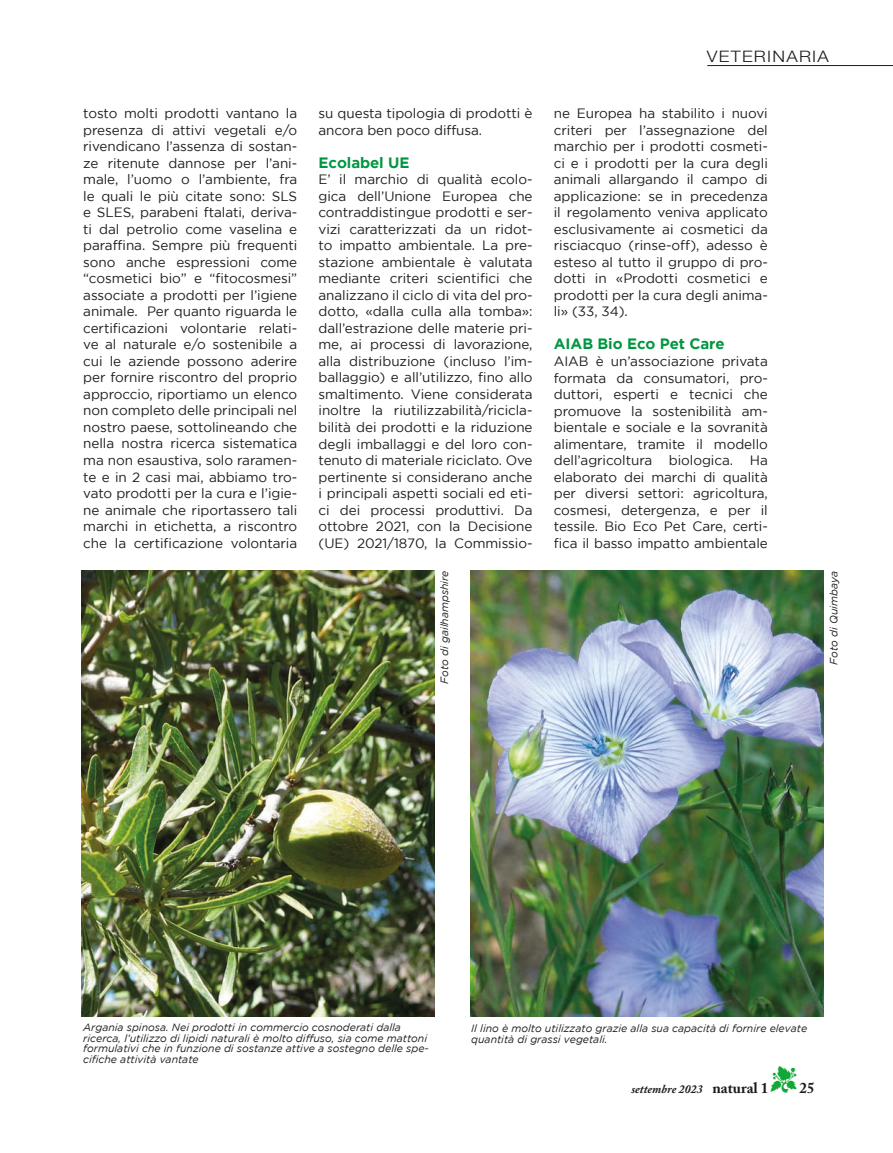
<style>
.page{position:relative;width:893px;height:1153px;background:#fff}
.page>*{position:absolute;margin:0;border:0;box-sizing:border-box;transform-origin:0 0}
.t1{font:300 15.9px "Helvetica Neue LT Std";letter-spacing:.07em;color:#1d1d1b;scale:1.14 1}
.Titolo_ok{font:700 15px "Gotham";letter-spacing:-.005em;color:#009641}
.t2{font:700 15px "Adobe Caslon Pro";color:#1d1d1b}
.t3{font:13.5px/16.5px "Gotham";letter-spacing:-.005em;color:#1d1d1b;text-align:justify}
.t4{font:italic 700 12px "Adobe Caslon Pro";color:#1d1d1b}
.Dida_ok{font:italic 10.5px/10.5px "Gotham";color:#1d1d1b}
.s1{color:#13a638}
.s2{font-style:normal;font-size:15px}
</style>
<div class="page">
<hr style="left:707px;top:65px;width:186px;height:1px;background:#1d1d1b">
<img style="left:81px;top:570px;width:353px;height:446px">
<img style="left:470px;top:570px;width:353px;height:446px">
<p class="t3" style="left:83px;top:105px;width:216px">tosto molti prodotti vantano la presenza di attivi vegetali e/o rivendicano l’assenza di sostan&shy;ze ritenute dannose per l’ani&shy;male, l’uomo o l’ambiente, fra le quali le più citate sono: SLS e SLES, parabeni ftalati, deriva&shy;ti dal petrolio come vaselina e paraffina. Sempre più frequenti sono anche espressioni come “cosmetici bio” e “fitocosmesi” associate a prodotti per l’igiene animale. Per quanto riguarda le certificazioni volontarie relati&shy;ve al naturale e/o sostenibile a cui le aziende possono aderire per fornire riscontro del proprio approccio, riportiamo un elenco non completo delle principali nel nostro paese, sottolineando che nella nostra ricerca sistematica ma non esaustiva, solo raramen&shy;te e in 2 casi mai, abbiamo tro&shy;vato prodotti per la cura e l’igie&shy;ne animale che riportassero tali marchi in etichetta, a riscontro che la certificazione volontaria</p>
<p class="t3" style="left:319px;top:105px;width:216px">su questa tipologia di prodotti è ancora ben poco diffusa.</p>
<p class="Titolo_ok" style="left:319px;top:154px;width:92px">Ecolabel UE</p>
<p class="t3" style="left:319px;top:171px;width:216px">E’ il marchio di qualità ecolo&shy;gica dell’Unione Europea che contraddistingue prodotti e ser&shy;vizi caratterizzati da un ridot&shy;to impatto ambientale. La pre&shy;stazione ambientale è valutata mediante criteri scientifici che analizzano il ciclo di vita del pro&shy;dotto, «dalla culla alla tomba»: dall’estrazione delle materie pri&shy;me, ai processi di lavorazione, alla distribuzione (incluso l’im&shy;ballaggio) e all’utilizzo, fino allo smaltimento. Viene considerata inoltre la riutilizzabilità/ricicla&shy;bilità dei prodotti e la riduzione degli imballaggi e del loro con&shy;tenuto di materiale riciclato. Ove pertinente si considerano anche i principali aspetti sociali ed eti&shy;ci dei processi produttivi. Da ottobre 2021, con la Decisione (UE) 2021/1870, la Commissio-</p>
<p class="t1" style="left:707px;top:47px;width:109px">VETERINARIA</p>
<p class="t3" style="left:554px;top:105px;width:216px">ne Europea ha stabilito i nuovi criteri per l’assegnazione del marchio per i prodotti cosmeti&shy;ci e i prodotti per la cura degli animali allargando il campo di applicazione: se in precedenza il regolamento veniva applicato esclusivamente ai cosmetici da risciacquo (rinse-off), adesso è esteso al tutto il gruppo di pro&shy;dotti in «Prodotti cosmetici e prodotti per la cura degli anima&shy;li» (33, 34).</p>
<p class="Titolo_ok" style="left:554px;top:335px;width:172px">AIAB Bio Eco Pet Care</p>
<p class="t3" style="left:554px;top:353px;width:216px">AIAB è un’associazione privata formata da consumatori, pro&shy;duttori, esperti e tecnici che promuove la sostenibilità am&shy;bientale e sociale e la sovranità alimentare, tramite il modello dell’agricoltura biologica. Ha elaborato dei marchi di qualità per diversi settori: agricoltura, cosmesi, detergenza, e per il tessile. Bio Eco Pet Care, certi&shy;fica il basso impatto ambientale</p>
<p class="Dida_ok" style="left:439px;top:683px;width:115px;rotate:-90deg">Foto di gailhampshire</p>
<p class="Dida_ok" style="left:828px;top:664px;width:95px;rotate:-90deg">Foto di Quimbaya</p>
<p class="Dida_ok" style="left:83px;top:1021px;width:347px">Argania spinosa. Nei prodotti in commercio cosnoderati dalla ricerca, l’utilizzo di lipidi naturali è molto diffuso, sia come mattoni formulativi che in funzione di sostanze attive a sostegno delle spe&shy;cifiche attività vantate</p>
<p class="Dida_ok" style="left:471px;top:1023px;width:337px">Il lino è molto utilizzato grazie alla sua capacità di fornire elevate quantità di grassi vegetali.</p>
<p class="t2" style="left:771px;top:1079px;width:45px"><span class="s1">▼</span> 25</p>
<p class="t4" style="left:631px;top:1081px;width:139px">settembre 2023 <span class="s2">natural 1</span></p>
</div>
